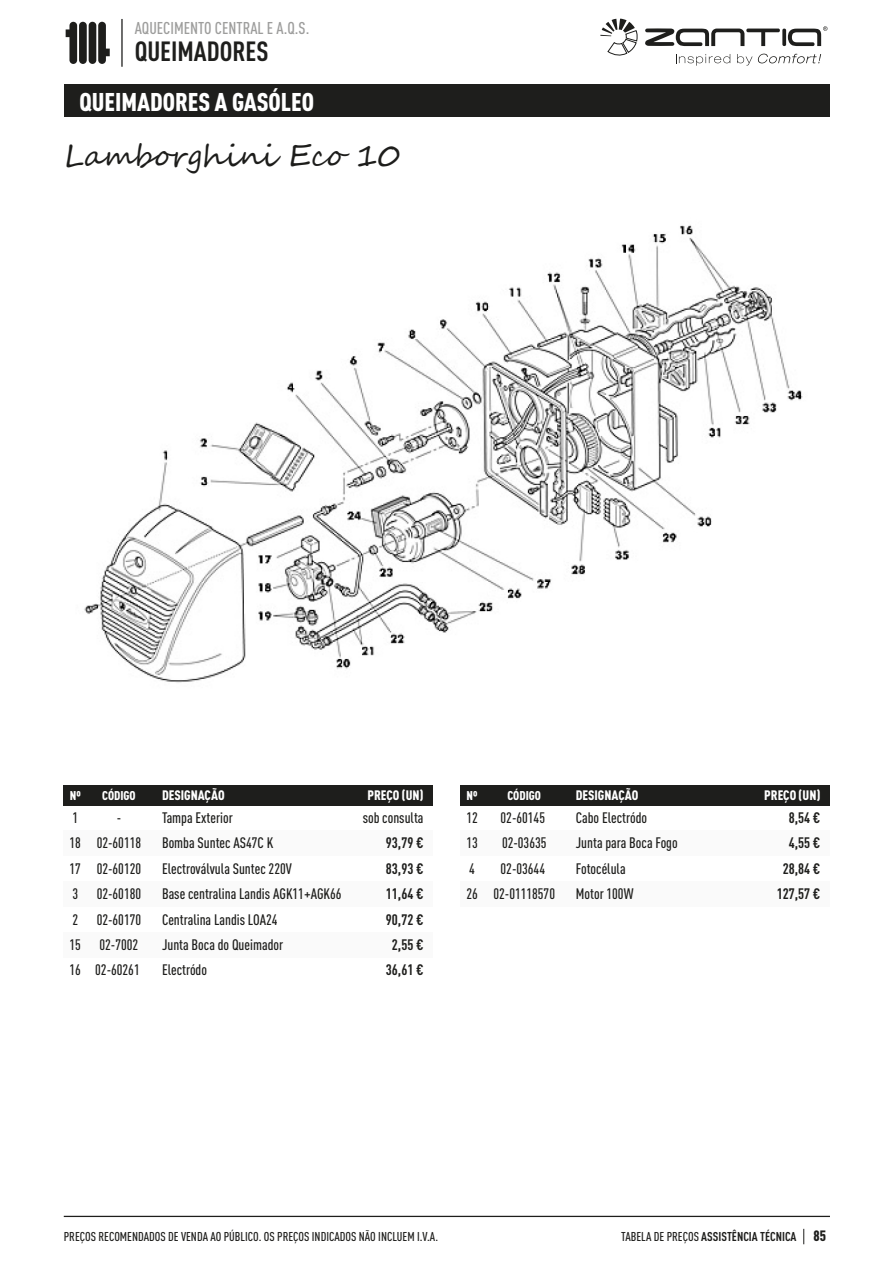
<style>
.page{position:relative;width:893px;height:1263px;background:#fff}
.page>*{position:absolute;margin:0;border:0;box-sizing:border-box;transform-origin:0 0}
.t1{font:30px "Segoe Script";color:#1d1d1b}
.t2{font:700 27.45px "DIN Cond";color:#1e1e1c}
.t3{font:900 25.35px "DIN Cond";color:#fff}
.t4{font:500 16.95px "DIN Cond";color:#9d9d9c}
.t5{font:500 15px "DIN Cond";color:#1e1e1c}
.t6{font:700 15px "DIN Cond";color:#1e1e1c}
.t7{font:900 13.5px "DIN Cond";color:#fff}
.t8{font:500 12.6px "DIN Cond";color:#1e1e1c}
.t9{font:700 12.6px "DIN Cond";color:#1e1e1c}
.t10{font:900 12.6px "DIN Cond";color:#fff}
.s1{font-weight:500}
.s2{font-weight:900;font-size:14.85px}
</style>
<div class="page">
<svg style="left:803px;top:1229px;width:1px;height:15px"></svg>
<hr style="left:64px;top:1216px;width:766px;height:1px;background:#1e1e1c">
<svg style="left:676px;top:54px;width:54px;height:12px"></svg>
<svg style="left:737px;top:54px;width:15px;height:11px"></svg>
<svg style="left:758px;top:54px;width:63px;height:9px"></svg>
<svg style="left:788px;top:26px;width:39px;height:20px"></svg>
<svg style="left:782px;top:29px;width:4px;height:17px"></svg>
<hr style="left:746px;top:29px;width:34px;height:3px;background:#1e1e1c;border-radius:2px">
<svg style="left:600px;top:19px;width:37px;height:37px"></svg>
<svg style="left:645px;top:28px;width:99px;height:18px"></svg>
<div style="left:64px;top:85px;width:765px;height:32px;background:#1e1e1c"></div>
<hr style="left:121px;top:19px;width:2px;height:48px;background:#1e1e1c">
<div style="left:79px;top:22px;width:8px;height:42px;background:#1e1e1c;border-radius:4px"></div>
<div style="left:89px;top:22px;width:7px;height:42px;background:#1e1e1c;border-radius:4px"></div>
<div style="left:69px;top:22px;width:8px;height:42px;background:#1e1e1c;border-radius:4px"></div>
<div style="left:98px;top:22px;width:8px;height:42px;background:#1e1e1c;border-radius:4px"></div>
<img style="left:84px;top:225px;width:719px;height:458px">
<div style="left:64px;top:785px;width:369px;height:20px;background:#1e1e1c"></div>
<div style="left:64px;top:831px;width:369px;height:25px;background:#f6f6f6"></div>
<div style="left:64px;top:881px;width:369px;height:26px;background:#f6f6f6"></div>
<div style="left:64px;top:932px;width:369px;height:26px;background:#f6f6f6"></div>
<div style="left:461px;top:785px;width:369px;height:20px;background:#1e1e1c"></div>
<div style="left:461px;top:831px;width:369px;height:25px;background:#f6f6f6"></div>
<div style="left:461px;top:881px;width:369px;height:26px;background:#f6f6f6"></div>
<p class="t4" style="left:135px;top:18px;width:176px">AQUECIMENTO CENTRAL E A.Q.S.</p>
<h2 class="t2" style="left:135px;top:34px;width:135px">QUEIMADORES</h2>
<h3 class="t3" style="left:79px;top:86px;width:236px">QUEIMADORES A GASÓLEO</h3>
<h1 class="t1" style="left:64px;top:131px;width:338px">Lamborghini Eco 10</h1>
<p class="t10" style="left:70px;top:787px;width:12px">Nº</p>
<p class="t10" style="left:102px;top:787px;width:35px">CÓDIGO</p>
<p class="t7" style="left:162px;top:787px;width:64px">DESIGNAÇÃO</p>
<p class="t7" style="left:367px;top:787px;width:58px">PREÇO (UN)</p>
<p class="t5" style="left:72px;top:809px;width:7px">1</p>
<p class="t5" style="left:117px;top:809px;width:6px">-</p>
<p class="t5" style="left:162px;top:809px;width:72px">Tampa Exterior</p>
<p class="t5" style="left:363px;top:809px;width:62px">sob consulta</p>
<p class="t5" style="left:70px;top:834px;width:73px">18 02-60118</p>
<p class="t5" style="left:162px;top:834px;width:113px">Bomba Suntec AS47C K</p>
<p class="t6" style="left:386px;top:834px;width:39px">93,79 €</p>
<p class="t5" style="left:70px;top:859px;width:73px">17 02-60120</p>
<p class="t5" style="left:162px;top:859px;width:131px">Electroválvula Suntec 220V</p>
<p class="t6" style="left:386px;top:859px;width:39px">83,93 €</p>
<p class="t10" style="left:467px;top:787px;width:12px">Nº</p>
<p class="t10" style="left:507px;top:787px;width:35px">CÓDIGO</p>
<p class="t7" style="left:576px;top:787px;width:64px">DESIGNAÇÃO</p>
<p class="t7" style="left:764px;top:787px;width:58px">PREÇO (UN)</p>
<p class="t5" style="left:466px;top:809px;width:13px">12</p>
<p class="t5" style="left:501px;top:809px;width:46px">02-60145</p>
<p class="t5" style="left:576px;top:809px;width:73px">Cabo Electródo</p>
<p class="t6" style="left:789px;top:808px;width:33px">8,54 €</p>
<p class="t5" style="left:466px;top:834px;width:13px">13</p>
<p class="t5" style="left:502px;top:834px;width:46px">02-03635</p>
<p class="t5" style="left:576px;top:834px;width:103px">Junta para Boca Fogo</p>
<p class="t6" style="left:789px;top:834px;width:33px">4,55 €</p>
<p class="t5" style="left:469px;top:859px;width:7px">4</p>
<p class="t5" style="left:501px;top:859px;width:46px">02-03644</p>
<p class="t5" style="left:576px;top:859px;width:51px">Fotocélula</p>
<p class="t6" style="left:783px;top:859px;width:39px">28,84 €</p>
<p class="t5" style="left:72px;top:885px;width:70px">3 02-60180</p>
<p class="t5" style="left:162px;top:885px;width:181px">Base centralina Landis AGK11+AGK66</p>
<p class="t6" style="left:386px;top:885px;width:39px">11,64 €</p>
<p class="t5" style="left:466px;top:885px;width:90px">26 02-01118570</p>
<p class="t5" style="left:576px;top:885px;width:59px">Motor 100W</p>
<p class="t6" style="left:777px;top:885px;width:45px">127,57 €</p>
<p class="t5" style="left:72px;top:910px;width:70px">2 02-60170</p>
<p class="t5" style="left:162px;top:910px;width:117px">Centralina Landis LOA24</p>
<p class="t6" style="left:386px;top:910px;width:39px">90,72 €</p>
<p class="t5" style="left:70px;top:936px;width:70px">15 02-7002</p>
<p class="t5" style="left:162px;top:936px;width:123px">Junta Boca do Queimador</p>
<p class="t6" style="left:392px;top:935px;width:33px">2,55 €</p>
<p class="t5" style="left:70px;top:961px;width:72px">16 02-60261</p>
<p class="t5" style="left:162px;top:961px;width:47px">Electródo</p>
<p class="t6" style="left:386px;top:961px;width:39px">36,61 €</p>
<p class="t8" style="left:64px;top:1229px;width:376px">PREÇOS RECOMENDADOS DE VENDA AO PÚBLICO. OS PREÇOS INDICADOS NÃO INCLUEM I.V.A.</p>
<p class="t9" style="left:621px;top:1228px;width:206px"><span class="s1">TABELA DE PREÇOS</span> ASSISTÊNCIA TÉCNICA <span class="s2">85</span></p>
</div>
